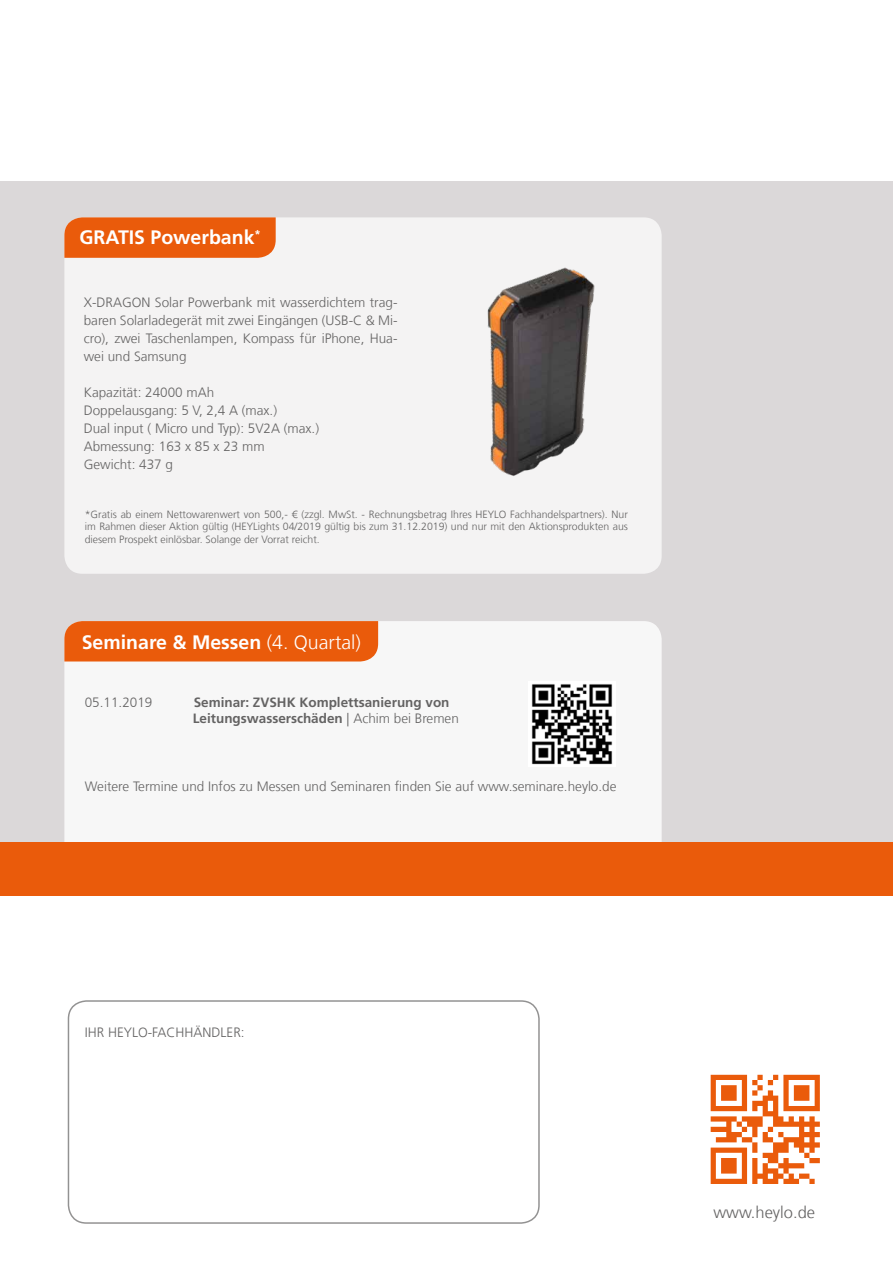
<style>
.page{position:relative;width:893px;height:1263px;background:#fff}
.page>*{position:absolute;margin:0;border:0;box-sizing:border-box;transform-origin:0 0}
.t1{font:700 19.5px "Frutiger LT Com";color:#fff}
.t2{font:300 16.5px "Frutiger LT Com";color:#646363}
.t3{font:300 13.5px/18px "Frutiger LT Com";color:#646363;text-align:justify}
.t4{font:700 13.5px/16.2px "Frutiger LT Com";color:#646363}
.t5{font:300 10.5px/12.6px "Frutiger LT Com";color:#646363;text-align:justify}
.s1{font-weight:300}
</style>
<div class="page">
<div style="left:0;top:182px;width:893px;height:660px;background:#dbd8d9"></div>
<div style="left:68px;top:1000px;width:472px;height:224px;border:2px solid #646363;border-radius:18px"></div>
<svg style="left:711px;top:1075px;width:109px;height:109px"></svg>
<div style="left:64px;top:217px;width:598px;height:357px;background:#f4f3f3;border-radius:18px"></div>
<svg style="left:64px;top:217px;width:212px;height:41px;background:#e95f12"></svg>
<div style="left:64px;top:621px;width:598px;height:221px;background:#f7f7f7"></div>
<div style="left:64px;top:621px;width:314px;height:40px;background:#ea5b0b"></div>
<div style="left:528px;top:681px;width:87px;height:86px;background:#fff"></div>
<img style="left:531px;top:684px;width:82px;height:81px">
<div style="left:0;top:842px;width:893px;height:54px;background:#ea5b0b"></div>
<img style="left:487px;top:267px;width:108px;height:209px">
<h1 class="t1" style="left:79px;top:226px;width:183px">GRATIS Powerbank<sup>*</sup></h1>
<p class="t3" style="left:84px;top:294px;width:315px">X-DRAGON Solar Powerbank mit wasserdichtem trag&shy;baren Solarladegerät mit zwei Eingängen (USB-C &amp; Mi&shy;cro), zwei Taschenlampen, Kompass für iPhone, Hua&shy;wei und Samsung</p>
<p class="t3" style="left:84px;top:384px;width:237px;text-align:left">Kapazität: 24000 mAh<br>Doppelausgang: 5 V, 2,4 A (max.)<br>Dual input ( Micro und Typ): 5V2A (max.)<br>Abmessung: 163 x 85 x 23 mm<br>Gewicht: 437 g</p>
<p class="t5" style="left:85px;top:508px;width:545px">*Gratis ab einem Nettowarenwert von 500,- € (zzgl. MwSt. - Rechnungsbetrag Ihres HEYLO Fachhandelspartners). Nur im Rahmen dieser Aktion gültig (HEYLights 04/2019 gültig bis zum 31.12.2019) und nur mit den Aktionsprodukten aus diesem Prospekt einlösbar. Solange der Vorrat reicht.</p>
<h1 class="t1" style="left:82px;top:631px;width:281px">Seminare &amp; Messen <span class="s1">(4. Quartal)</span></h1>
<p class="t3" style="left:85px;top:693px;width:69px">05.11.2019</p>
<p class="t4" style="left:193px;top:694px;width:268px">Seminar: ZVSHK Komplettsanierung von<br>Leitungswasserschäden <span class="s1">| Achim bei Bremen</span></p>
<p class="t3" style="left:85px;top:778px;width:533px">Weitere Termine und Infos zu Messen und Seminaren finden Sie auf www.seminare.heylo.de</p>
<p class="t3" style="left:85px;top:1024px;width:161px">IHR HEYLO-FACHHÄNDLER:</p>
<p class="t2" style="left:713px;top:1203px;width:103px">www.heylo.de</p>
</div>
